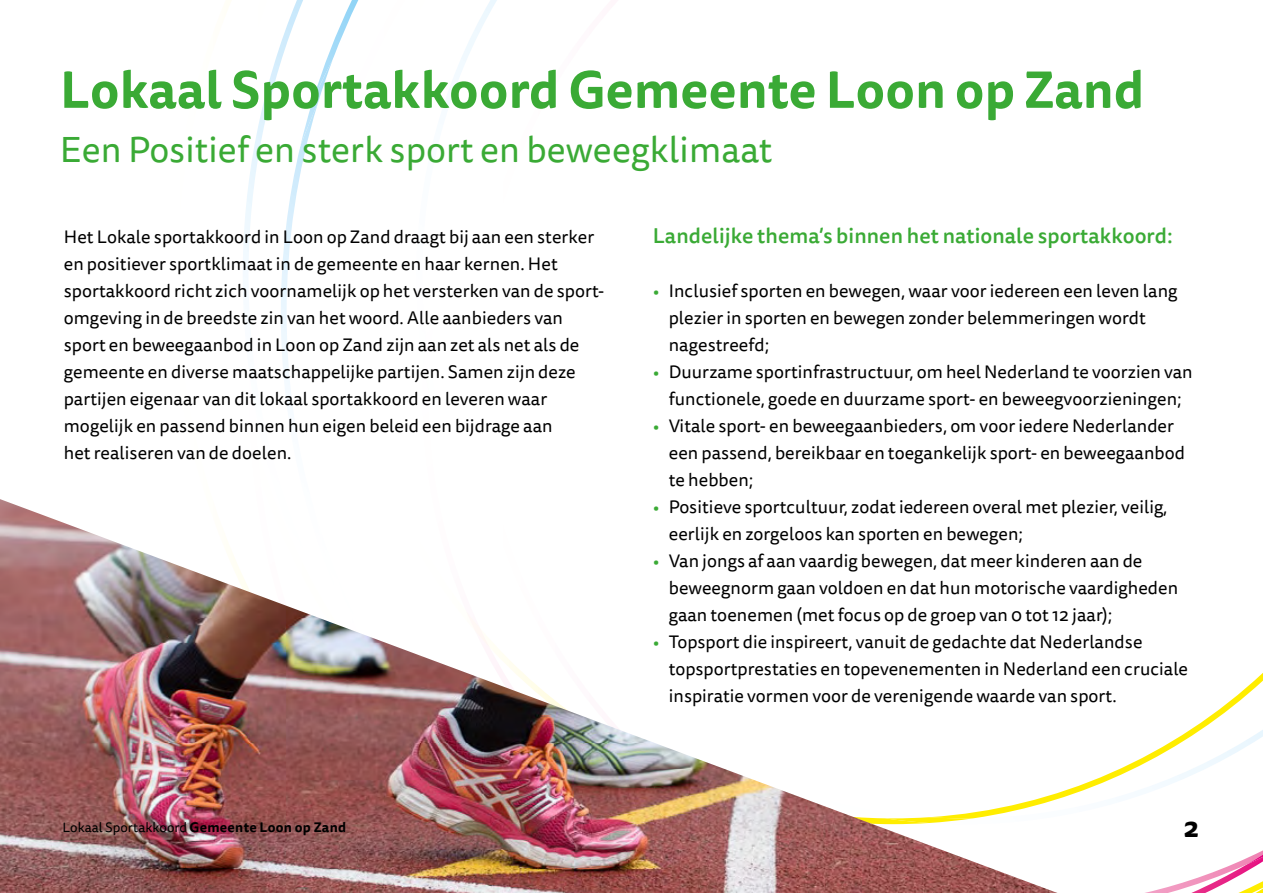
<style>
.page{position:relative;width:1263px;height:893px;background:#fff}
.page>*{position:absolute;margin:0;border:0;box-sizing:border-box;transform-origin:0 0}
.t1{font:700 51px "Tisa Sans Pro";letter-spacing:.005em;color:#3aaa35}
.t2{font:36px "Tisa Sans Pro";letter-spacing:.005em;color:#3aaa35}
.t3{font:700 27px "Tisa Sans Pro";color:#000}
.t4{font:500 21px "Tisa Sans Pro";letter-spacing:.005em;color:#3aaa35}
.t5{font:18px/27px "Tisa Sans Pro";letter-spacing:.005em;color:#000}
.t6{font:13.5px "Tisa Sans Pro";letter-spacing:.005em;color:#000}
.s1{color:#3aaa35}
.s2{font-weight:700}
</style>
<div class="page">
<img style="left:300px;top:0;width:197px;height:174px">
<img style="left:1057px;top:673px;width:206px;height:220px">
<img style="left:0;top:499px;width:1057px;height:394px">
<p class="t1" style="left:60px;top:52px;width:1086px">Lokaal Sportakkoord Gemeente Loon op Zand</p>
<p class="t2" style="left:60px;top:125px;width:714px">Een Positief en sterk sport en beweegklimaat</p>
<p class="t5" style="left:64px;top:224px;width:542px">Het Lokale sportakkoord in Loon op Zand draagt bij aan een sterker en positiever sportklimaat in de gemeente en haar kernen. Het sportakkoord richt zich voornamelijk op het versterken van de sport&shy;omgeving in de breedste zin van het woord. Alle aanbieders van sport en beweegaanbod in Loon op Zand zijn aan zet als net als de gemeente en diverse maatschappelijke partijen. Samen zijn deze partijen eigenaar van dit lokaal sportakkoord en leveren waar mogelijk en passend binnen hun eigen beleid een bijdrage aan<br>het realiseren van de doelen.</p>
<p class="t4" style="left:653px;top:221px;width:521px">Landelijke thema’s binnen het nationale sportakkoord:</p>
<p class="t5" style="left:669px;top:278px;width:510px;text-indent:-16px"><span class="s1">•</span> Inclusief sporten en bewegen, waar voor iedereen een leven lang plezier in sporten en bewegen zonder belemmeringen wordt nagestreefd;</p>
<p class="t5" style="left:653px;top:359px;width:541px;text-align:center"><span class="s1">•</span> Duurzame sportinfrastructuur, om heel Nederland te voorzien van functionele, goede en duurzame sport- en beweegvoorzieningen;</p>
<p class="t5" style="left:669px;top:413px;width:518px;text-indent:-16px"><span class="s1">•</span> Vitale sport- en beweegaanbieders, om voor iedere Nederlander een passend, bereikbaar en toegankelijk sport- en beweegaanbod te hebben;</p>
<p class="t5" style="left:669px;top:494px;width:500px;text-indent:-16px"><span class="s1">•</span> Positieve sportcultuur, zodat iedereen overal met plezier, veilig, eerlijk en zorgeloos kan sporten en bewegen;</p>
<p class="t5" style="left:669px;top:548px;width:511px;text-indent:-16px"><span class="s1">•</span> Van jongs af aan vaardig bewegen, dat meer kinderen aan de beweegnorm gaan voldoen en dat hun motorische vaardigheden gaan toenemen (met focus op de groep van 0 tot 12 jaar);</p>
<p class="t5" style="left:669px;top:629px;width:521px;text-indent:-16px"><span class="s1">•</span> Topsport die inspireert, vanuit de gedachte dat Nederlandse topsportprestaties en topevenementen in Nederland een cruciale inspiratie vormen voor de verenigende waarde van sport.</p>
<p class="t6" style="left:63px;top:818px;width:285px">Lokaal Sportakkoord <span class="s2">Gemeente Loon op Zand</span></p>
<h3 class="t3" style="left:1184px;top:807px;width:17px">2</h3>
</div>
